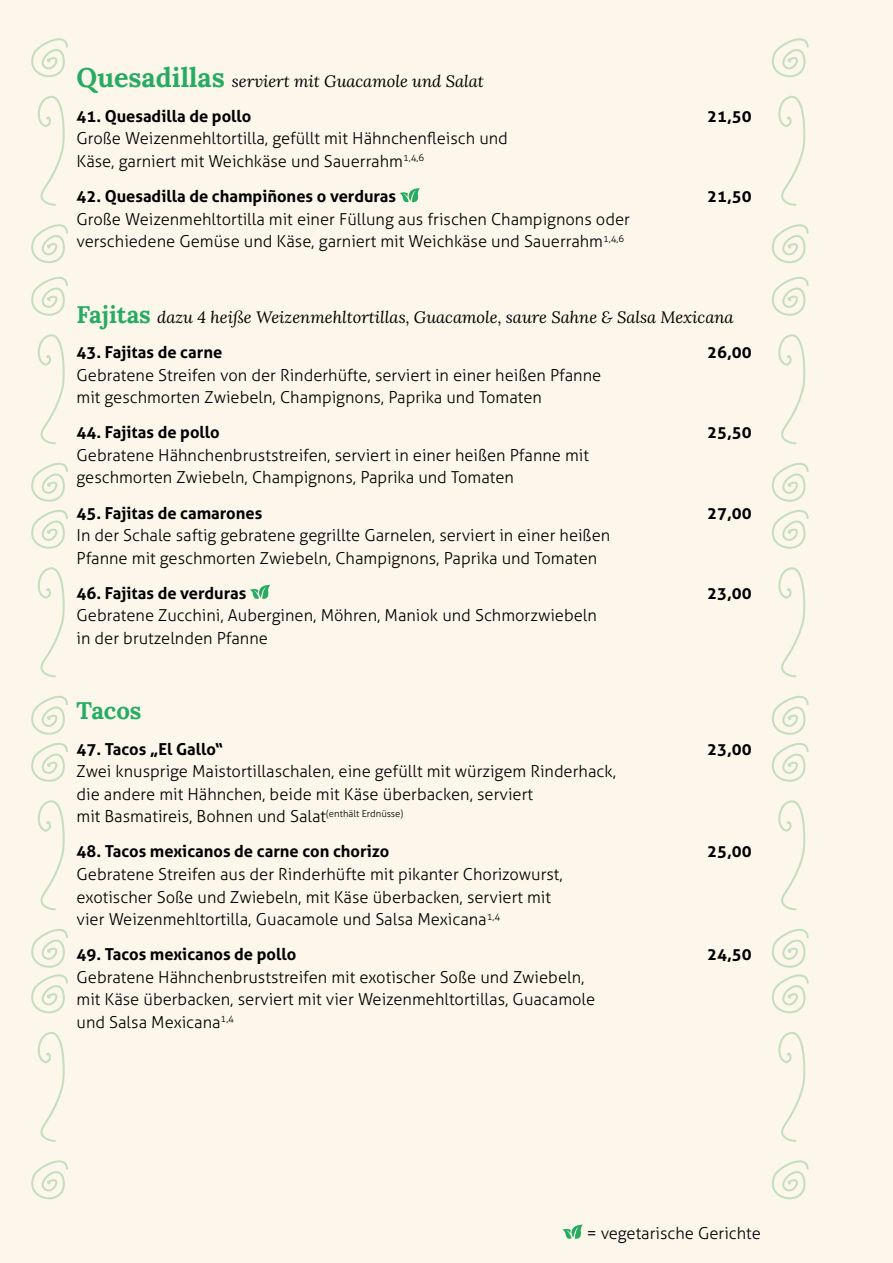
<style>
.page{position:relative;width:893px;height:1263px;background:#fdf6eb}
.page>*{position:absolute;margin:0;border:0;box-sizing:border-box;transform-origin:0 0}
.t1{font:700 24px "Lora";color:#27ab62}
.t2{font:300 16.5px/22.5px "Aller";color:#000}
.t3{font:700 16.5px "Aller";color:#000}
.t4{font:italic 16.5px "Lora";color:#000}
.s1{font-weight:700;font-style:normal;font-size:27px;color:#27ab62}
.s2{font-weight:700;font-style:normal;font-size:24px;color:#27ab62}
</style>
<div class="page">
<svg style="left:400px;top:188px;width:20px;height:15px"></svg>
<svg style="left:250px;top:584px;width:20px;height:15px"></svg>
<svg style="left:31px;top:38px;width:37px;height:168px"></svg>
<svg style="left:31px;top:224px;width:37px;height:221px"></svg>
<svg style="left:31px;top:462px;width:37px;height:216px"></svg>
<svg style="left:31px;top:1160px;width:37px;height:40px"></svg>
<svg style="left:31px;top:929px;width:37px;height:213px"></svg>
<svg style="left:31px;top:695px;width:37px;height:216px"></svg>
<svg style="left:771px;top:38px;width:38px;height:168px"></svg>
<svg style="left:771px;top:224px;width:38px;height:221px"></svg>
<svg style="left:772px;top:462px;width:37px;height:216px"></svg>
<svg style="left:771px;top:1160px;width:38px;height:40px"></svg>
<svg style="left:771px;top:928px;width:38px;height:214px"></svg>
<svg style="left:772px;top:695px;width:37px;height:216px"></svg>
<svg style="left:563px;top:1224px;width:20px;height:15px"></svg>
<p class="t4" style="left:77px;top:69px;width:409px"><span class="s1">Quesadillas</span> serviert mit Guacamole und Salat</p>
<p class="t3" style="left:77px;top:106px;width:176px">41. Quesadilla de pollo</p>
<p class="t3" style="left:707px;top:106px;width:46px">21,50</p>
<p class="t2" style="left:77px;top:127px;width:433px">Große Weizenmehltortilla, gefüllt mit Hähnchenfleisch und<br>Käse, garniert mit Weichkäse und Sauerrahm<sup>1,4,6</sup></p>
<p class="t3" style="left:77px;top:186px;width:321px">42. Quesadilla de champiñones o verduras</p>
<p class="t3" style="left:707px;top:186px;width:46px">21,50</p>
<p class="t2" style="left:77px;top:208px;width:555px">Große Weizenmehltortilla mit einer Füllung aus frischen Champignons oder verschiedene Gemüse und Käse, garniert mit Weichkäse und Sauerrahm<sup>1,4,6</sup></p>
<p class="t4" style="left:77px;top:306px;width:659px"><span class="s2">Fajitas</span> dazu 4 heiße Weizenmehltortillas, Guacamole, saure Sahne &amp; Salsa Mexicana</p>
<p class="t3" style="left:77px;top:342px;width:147px">43. Fajitas de carne</p>
<p class="t3" style="left:707px;top:342px;width:46px">26,00</p>
<p class="t2" style="left:77px;top:363px;width:526px">Gebratene Streifen von der Rinderhüfte, serviert in einer heißen Pfanne mit geschmorten Zwiebeln, Champignons, Paprika und Tomaten</p>
<p class="t3" style="left:77px;top:422px;width:145px">44. Fajitas de pollo</p>
<p class="t3" style="left:707px;top:422px;width:46px">25,50</p>
<p class="t2" style="left:77px;top:444px;width:514px">Gebratene Hähnchenbruststreifen, serviert in einer heißen Pfanne mit geschmorten Zwiebeln, Champignons, Paprika und Tomaten</p>
<p class="t3" style="left:77px;top:503px;width:187px">45. Fajitas de camarones</p>
<p class="t3" style="left:707px;top:503px;width:46px">27,00</p>
<p class="t2" style="left:77px;top:524px;width:535px">In der Schale saftig gebratene gegrillte Garnelen, serviert in einer heißen<br>Pfanne mit geschmorten Zwiebeln, Champignons, Paprika und Tomaten</p>
<p class="t3" style="left:77px;top:583px;width:171px">46. Fajitas de verduras</p>
<p class="t3" style="left:707px;top:583px;width:46px">23,00</p>
<p class="t2" style="left:77px;top:604px;width:522px">Gebratene Zucchini, Auberginen, Möhren, Maniok und Schmorzwiebeln in der brutzelnden Pfanne</p>
<h1 class="t1" style="left:77px;top:691px;width:67px">Tacos</h1>
<p class="t3" style="left:77px;top:739px;width:148px">47. Tacos „El Gallo“</p>
<p class="t3" style="left:707px;top:739px;width:46px">23,00</p>
<p class="t2" style="left:77px;top:760px;width:541px">Zwei knusprige Maistortillaschalen, eine gefüllt mit würzigem Rinderhack, die andere mit Hähnchen, beide mit Käse überbacken, serviert<br>mit Basmatireis, Bohnen und Salat<sup>(enthält</sup> <sup>Erdnüsse)</sup></p>
<p class="t3" style="left:77px;top:841px;width:314px">48. Tacos mexicanos de carne con chorizo</p>
<p class="t3" style="left:707px;top:841px;width:46px">25,00</p>
<p class="t2" style="left:77px;top:863px;width:488px">Gebratene Streifen aus der Rinderhüfte mit pikanter Chorizowurst, exotischer Soße und Zwiebeln, mit Käse überbacken, serviert mit vier Weizenmehltortilla, Guacamole und Salsa Mexicana<sup>1,4</sup></p>
<p class="t3" style="left:77px;top:944px;width:221px">49. Tacos mexicanos de pollo</p>
<p class="t3" style="left:707px;top:944px;width:46px">24,50</p>
<p class="t2" style="left:77px;top:966px;width:520px">Gebratene Hähnchenbruststreifen mit exotischer Soße und Zwiebeln, mit Käse überbacken, serviert mit vier Weizenmehltortillas, Guacamole und Salsa Mexicana<sup>1,4</sup></p>
<p class="t2" style="left:587px;top:1222px;width:176px">= vegetarische Gerichte</p>
</div>
